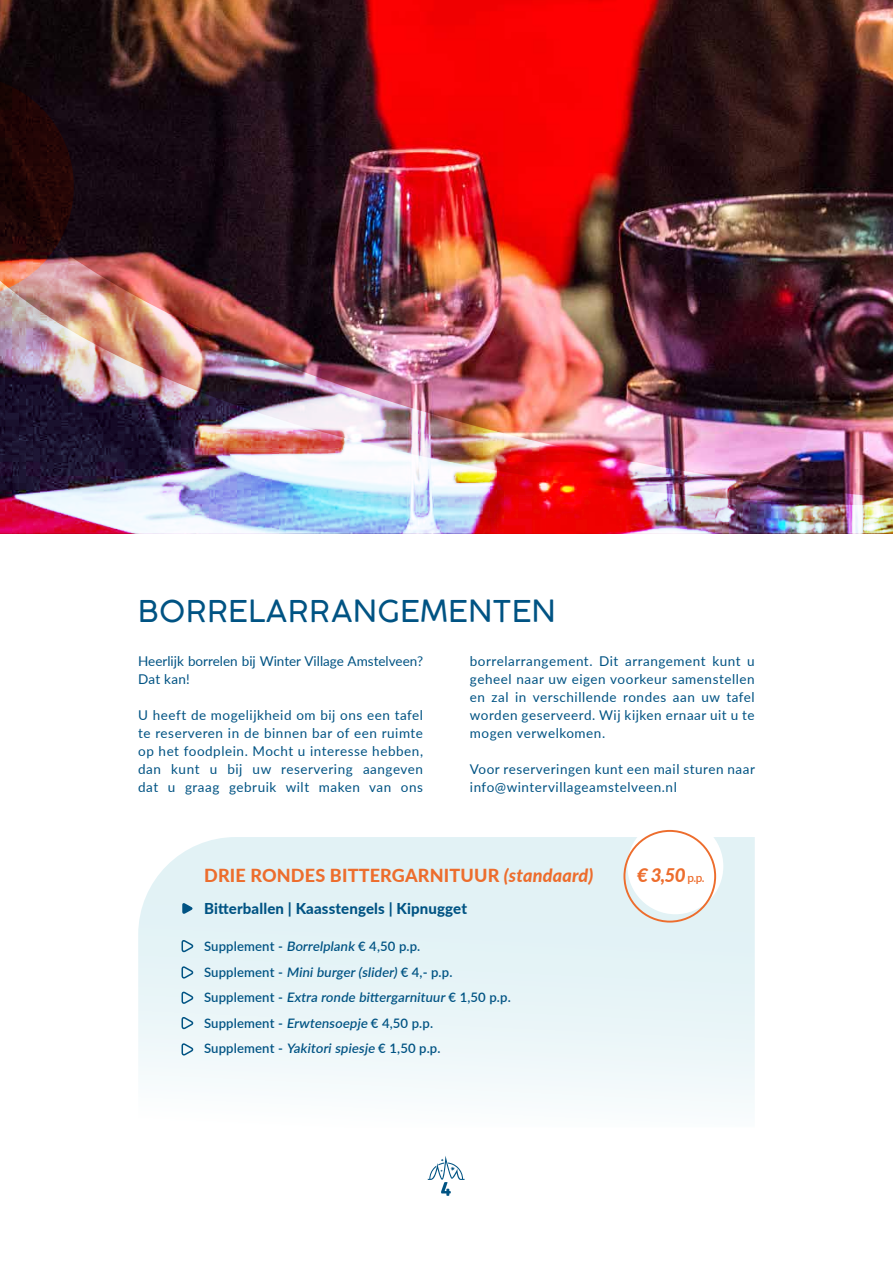
<style>
.page{position:relative;width:893px;height:1263px;background:#fff}
.page>*{position:absolute;margin:0;border:0;box-sizing:border-box;transform-origin:0 0}
.t1{font:300 30px "Cocogoose";letter-spacing:.02em;color:#005383}
.t2{font:italic 800 18.75px "Lato";color:#ed6d2d}
.t3{font:800 18px "Lato";letter-spacing:.01em;color:#ed6d2d}
.t4{font:800 15px "Lato";letter-spacing:.01em;color:#005383}
.t5{font:13.5px/18px "Lato";letter-spacing:.04em;color:#005383;text-align:justify}
.t6{font:13.5px/18px "Lato";color:#005383}
.t7{font:600 13.05px/25.5px "Lato";letter-spacing:.01em;color:#005383}
.s1{font-style:italic}
.s2{font-weight:600;font-style:normal;font-size:11.7px}
</style>
<div class="page">
<svg style="left:427px;top:1156px;width:38px;height:40px"></svg>
<svg style="left:138px;top:837px;width:617px;height:263px"></svg>
<svg style="left:181px;top:938px;width:12px;height:14px"></svg>
<svg style="left:182px;top:903px;width:11px;height:11px"></svg>
<svg style="left:181px;top:964px;width:12px;height:14px"></svg>
<svg style="left:181px;top:990px;width:12px;height:14px"></svg>
<svg style="left:181px;top:1015px;width:12px;height:14px"></svg>
<svg style="left:181px;top:1041px;width:12px;height:14px"></svg>
<div style="left:627px;top:818px;width:96px;height:96px;background:#fff;border-radius:50%"></div>
<div style="left:623px;top:830px;width:93px;height:92px;border:2px solid #ed6d2d;border-radius:50%"></div>
<img style="left:0;top:0;width:893px;height:534px">
<svg style="left:0;top:75px;width:74px;height:223px;background:#3f1f1f"></svg>
<h1 class="t1" style="left:138px;top:590px;width:419px">BORRELARRANGEMENTEN</h1>
<p class="t6" style="left:138px;top:652px;width:286px">Heerlijk borrelen bij Winter Village Amstelveen?<br>Dat kan!</p>
<p class="t5" style="left:138px;top:706px;width:286px">U heeft de mogelijkheid om bij ons een tafel te reserveren in de binnen bar of een ruimte op het foodplein. Mocht u interesse hebben, dan kunt u bij uw reservering aangeven dat u graag gebruik wilt maken van ons</p>
<p class="t5" style="left:470px;top:652px;width:286px">borrelarrangement. Dit arrangement kunt u geheel naar uw eigen voorkeur samenstellen en zal in verschillende rondes aan uw tafel worden geserveerd. Wij kijken ernaar uit u te mogen verwelkomen.</p>
<p class="t5" style="left:470px;top:759px;width:287px">Voor reserveringen kunt een mail sturen naar info@wintervillageamstelveen.nl</p>
<h3 class="t3" style="left:204px;top:862px;width:391px">DRIE RONDES BITTERGARNITUUR <span class="s1">(standaard)</span></h3>
<p class="t4" style="left:204px;top:897px;width:264px">Bitterballen | Kaasstengels | Kipnugget</p>
<p class="t7" style="left:204px;top:933px;width:308px">Supplement - Borrelplank € 4,50 p.p.<br>S u p p l e m e nt - Mini burger(slider) € 4, - p. p.<br>S u p p l e m e nt - Extra ronde bittergarnituur € 1 , 5 0 p . p .<br>Supplement - Erwtensoepje € 4,50 p.p.<br>Supplement - Yakitori spiesje € 1,50 p.p.</p>
<h2 class="t2" style="left:637px;top:861px;width:69px">€ 3,50 <span class="s2">p.p.</span></h2>
</div>
